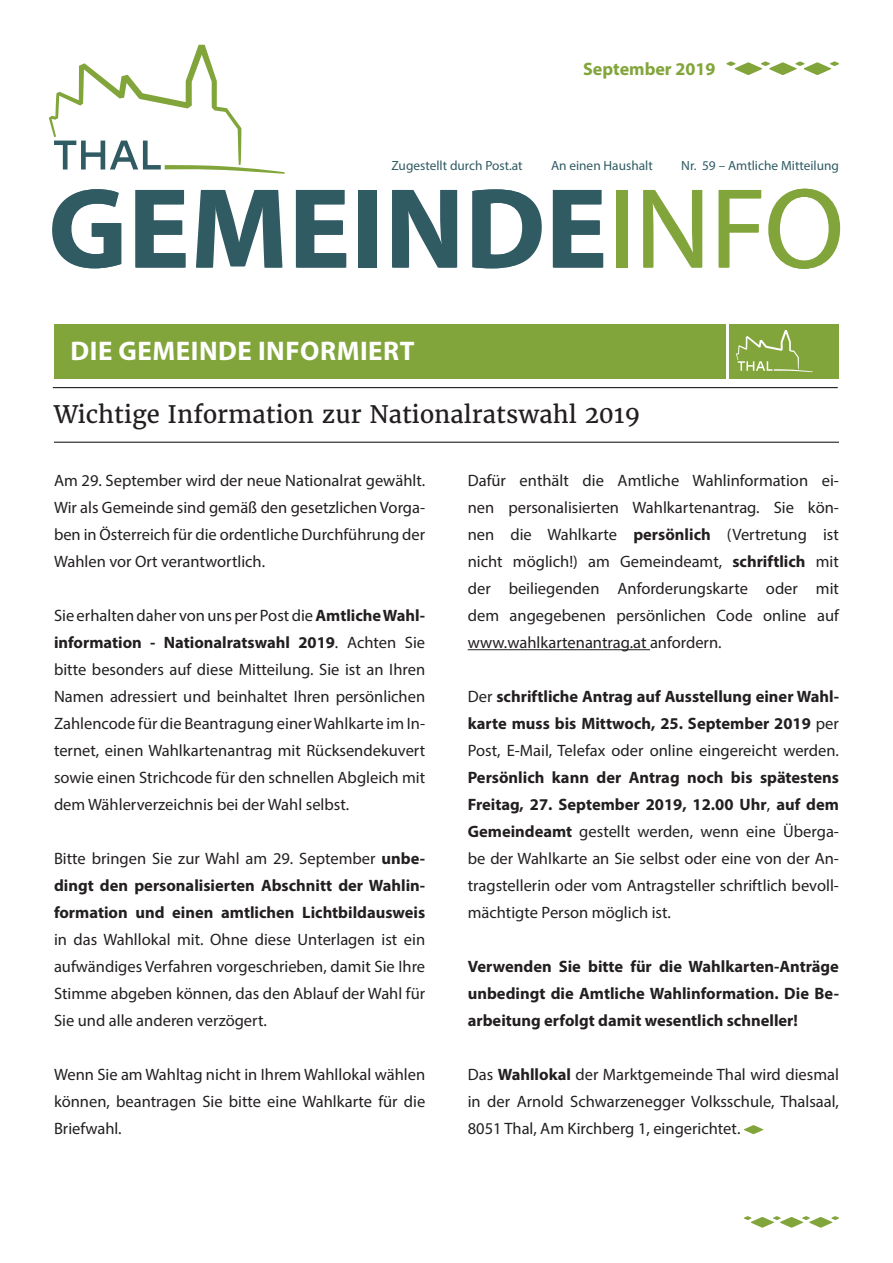
<style>
.page{position:relative;width:893px;height:1263px;background:#fff}
.page>*{position:absolute;margin:0;border:0;box-sizing:border-box;transform-origin:0 0}
.t1{font:700 115.05px "Myriad Pro";letter-spacing:.005em;color:#305b63}
.t2{font:700 27px "Myriad Pro";letter-spacing:.02em;color:#fff}
.t3{font:24px "Merriweather";color:#231f20}
.t4{font:700 18px "Myriad Pro";color:#82a53b}
.t5{font:16.5px/27px "Myriad Pro";color:#231f20;text-align:justify}
.t6{font:700 16.5px/27px "Myriad Pro";color:#231f20;text-align:justify}
.t7{font:13.35px "Myriad Pro";color:#305b63}
.s1{font-weight:400;color:#82a53b}
.s2{font-weight:700}
.s3{font-weight:400}
</style>
<div class="page">
<svg style="left:744px;top:1216px;width:95px;height:11px"></svg>
<svg style="left:49px;top:45px;width:236px;height:129px"></svg>
<svg style="left:726px;top:62px;width:113px;height:13px"></svg>
<div style="left:54px;top:324px;width:672px;height:54px;background:#82a53b"></div>
<div style="left:729px;top:324px;width:110px;height:54px;background:#82a53b"></div>
<svg style="left:736px;top:330px;width:77px;height:42px"></svg>
<hr style="left:53px;top:387px;width:785px;height:1px;background:#231f20">
<hr style="left:54px;top:442px;width:785px;height:1px;background:#231f20">
<hr style="left:468px;top:649px;width:182px;height:1px;background:#231f20">
<svg style="left:744px;top:1125px;width:19px;height:9px"></svg>
<p class="t4" style="left:583px;top:57px;width:134px">September 2019</p>
<p class="t7" style="left:391px;top:157px;width:133px">Zugestellt durch Post.at</p>
<p class="t7" style="left:551px;top:157px;width:103px">An einen Haushalt</p>
<p class="t7" style="left:681px;top:157px;width:159px">Nr. 59 – Amtliche Mitteilung</p>
<h1 class="t1" style="left:48px;top:154px;width:798px">GEMEINDE<span class="s1">INFO</span></h1>
<h2 class="t2" style="left:71px;top:333px;width:345px">DIE GEMEINDE INFORMIERT</h2>
<h2 class="t2" style="left:257px;top:333px;width:178px">THAL SUCH ...</h2>
<h3 class="t3" style="left:54px;top:399px;width:588px">Wichtige Information zur Nationalratswahl 2019</h3>
<p class="t5" style="left:54px;top:467px;width:373px">Am 29. September wird der neue Nationalrat gewählt.<br>Wir als Gemeinde sind gemäß den gesetzlichen Vorga&shy;ben in Österreich für die ordentliche Durchführung der Wahlen vor Ort verantwortlich.</p>
<p class="t5" style="left:54px;top:602px;width:373px">Sie erhalten daher von uns per Post die <span class="s2">Amtliche Wahl&shy;information - Nationalratswahl 2019</span>. Achten Sie bitte besonders auf diese Mitteilung. Sie ist an Ihren Namen adressiert und beinhaltet Ihren persönlichen Zahlencode für die Beantragung einer Wahlkarte im In&shy;ternet, einen Wahlkartenantrag mit Rücksendekuvert sowie einen Strichcode für den schnellen Abgleich mit dem Wählerverzeichnis bei der Wahl selbst.</p>
<p class="t6" style="left:54px;top:844px;width:373px"><span class="s3">Bitte bringen Sie zur Wahl am 29. September</span> unbe&shy;dingt den personalisierten Abschnitt der Wahlin&shy;formation und einen amtlichen Lichtbildausweis</p>
<p class="t5" style="left:54px;top:926px;width:373px">in das Wahllokal mit. Ohne diese Unterlagen ist ein aufwändiges Verfahren vorgeschrieben, damit Sie Ihre Stimme abgeben können, das den Ablauf der Wahl für Sie und alle anderen verzögert.</p>
<p class="t5" style="left:54px;top:1061px;width:373px">Wenn Sie am Wahltag nicht in Ihrem Wahllokal wählen können, beantragen Sie bitte eine Wahlkarte für die Briefwahl.</p>
<p class="t5" style="left:468px;top:467px;width:373px">Dafür enthält die Amtliche Wahlinformation ei&shy;nen personalisierten Wahlkartenantrag. Sie kön&shy;nen die Wahlkarte <span class="s2">persönlich</span> (Vertretung ist nicht möglich!) am Gemeindeamt, <span class="s2">schriftlich</span> mit der beiliegenden Anforderungskarte oder mit dem angegebenen persönlichen Code online auf www.wahlkartenantrag.at anfordern.</p>
<p class="t6" style="left:468px;top:682px;width:373px"><span class="s3">Der</span> schriftliche Antrag auf Ausstellung einer Wahl&shy;karte muss bis Mittwoch, 25. September 2019 <span class="s3">per Post, E-Mail, Telefax oder online eingereicht werden.</span></p>
<p class="t5" style="left:468px;top:764px;width:373px"><span class="s2">Persönlich kann der Antrag noch bis spätestens Freitag, 27. September 2019, 12.00 Uhr</span>, <span class="s2">auf dem Gemeindeamt</span> gestellt werden, wenn eine Überga&shy;be der Wahlkarte an Sie selbst oder eine von der An&shy;tragstellerin oder vom Antragsteller schriftlich bevoll&shy;mächtigte Person möglich ist.</p>
<p class="t6" style="left:468px;top:952px;width:373px">Verwenden Sie bitte für die Wahlkarten-Anträge unbedingt die Amtliche Wahlinformation. Die Be&shy;arbeitung erfolgt damit wesentlich schneller!</p>
<p class="t5" style="left:468px;top:1061px;width:373px">Das <span class="s2">Wahllokal</span> der Marktgemeinde Thal wird diesmal in der Arnold Schwarzenegger Volksschule, Thalsaal, 8051 Thal, Am Kirchberg 1, eingerichtet.</p>
</div>
